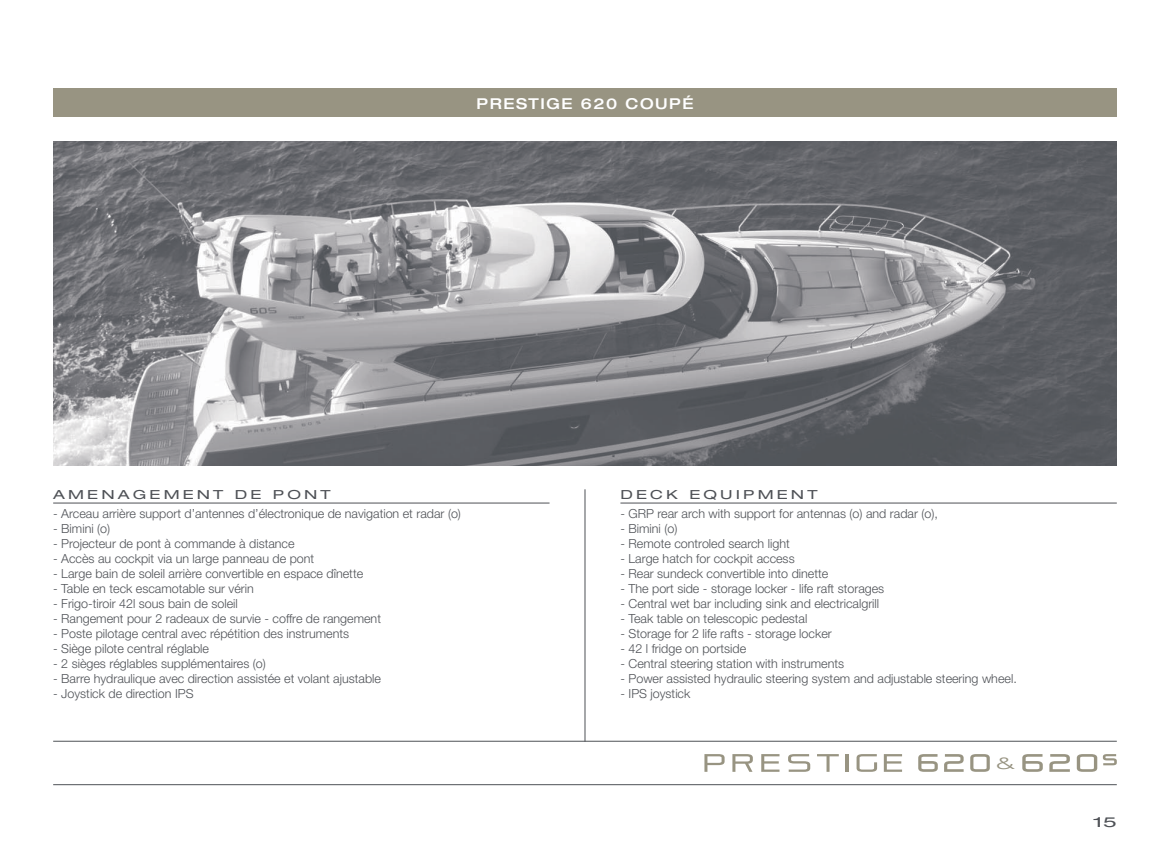
<style>
.page{position:relative;width:1170px;height:851px;background:#fff}
.page>*{position:absolute;margin:0;border:0;box-sizing:border-box;transform-origin:0 0}
.t1{font:300 expanded 16.25px "Helvetica Neue";color:#989482;scale:1.5 1}
.t2{font:500 expanded 15px "Helvetica Neue";letter-spacing:.1em;color:#fff}
.t3{font:expanded 13.75px "Helvetica Neue";color:#4e5156;scale:1.5 1}
.t4{font:300 12.5px "Helvetica Neue";color:#4e5156}
.t5{font:expanded 12.5px "Helvetica Neue";letter-spacing:.2em;color:#4e5156;scale:1.25 1}
</style>
<div class="page">
<hr style="left:584px;top:489px;width:1px;height:252px;background:#4e5156">
<hr style="left:53px;top:740px;width:1063px;height:1px;background:#4e5156">
<hr style="left:53px;top:784px;width:1063px;height:1px;background:#4e5156">
<svg style="left:970px;top:754px;width:19px;height:17px"></svg>
<svg style="left:918px;top:754px;width:19px;height:17px"></svg>
<svg style="left:944px;top:754px;width:19px;height:17px"></svg>
<svg style="left:704px;top:754px;width:20px;height:17px"></svg>
<svg style="left:732px;top:754px;width:20px;height:17px"></svg>
<svg style="left:761px;top:754px;width:18px;height:17px"></svg>
<svg style="left:788px;top:754px;width:22px;height:17px"></svg>
<svg style="left:817px;top:754px;width:21px;height:17px"></svg>
<hr style="left:845px;top:754px;width:3px;height:17px;background:#989482">
<svg style="left:856px;top:754px;width:21px;height:17px"></svg>
<svg style="left:883px;top:754px;width:19px;height:17px"></svg>
<svg style="left:1076px;top:754px;width:40px;height:17px"></svg>
<svg style="left:1022px;top:754px;width:20px;height:17px"></svg>
<svg style="left:1049px;top:754px;width:20px;height:17px"></svg>
<img style="left:53px;top:142px;width:1063px;height:323px">
<hr style="left:53px;top:502px;width:496px;height:1px;background:#4e5156">
<hr style="left:620px;top:502px;width:496px;height:1px;background:#4e5156">
<div style="left:53px;top:89px;width:1063px;height:28px;background:#989482"></div>
<p class="t2" style="left:476px;top:98px;width:218px">PRESTIGE 620 COUPÉ</p>
<p class="t5" style="left:53px;top:490px;width:223px">AMENAGEMENT DE PONT</p>
<p class="t4" style="left:53px;top:508px;width:409px">- Arceau arrière support d’antennes d’électronique de navigation et radar (o)</p>
<p class="t4" style="left:53px;top:523px;width:58px">- Bimini (o)</p>
<p class="t4" style="left:53px;top:538px;width:243px">- Projecteur de pont à commande à distance</p>
<p class="t4" style="left:53px;top:553px;width:262px">- Accès au cockpit via un large panneau de pont</p>
<p class="t4" style="left:53px;top:568px;width:311px">- Large bain de soleil arrière convertible en espace dînette</p>
<p class="t4" style="left:53px;top:583px;width:202px">- Table en teck escamotable sur vérin</p>
<p class="t4" style="left:53px;top:598px;width:186px">- Frigo-tiroir 42l sous bain de soleil</p>
<p class="t4" style="left:53px;top:613px;width:329px">- Rangement pour 2 radeaux de survie - coffre de rangement</p>
<p class="t4" style="left:53px;top:628px;width:297px">- Poste pilotage central avec répétition des instruments</p>
<p class="t4" style="left:53px;top:643px;width:157px">- Siège pilote central réglable</p>
<p class="t4" style="left:53px;top:658px;width:214px">- 2 sièges réglables supplémentaires (o)</p>
<p class="t4" style="left:53px;top:673px;width:329px">- Barre hydraulique avec direction assistée et volant ajustable</p>
<p class="t4" style="left:53px;top:688px;width:142px">- Joystick de direction IPS</p>
<p class="t5" style="left:620px;top:490px;width:159px">DECK EQUIPMENT</p>
<p class="t4" style="left:620px;top:508px;width:319px">- GRP rear arch with support for antennas (o) and radar (o),</p>
<p class="t4" style="left:620px;top:523px;width:58px">- Bimini (o)</p>
<p class="t4" style="left:620px;top:538px;width:171px">- Remote controled search light</p>
<p class="t4" style="left:620px;top:553px;width:176px">- Large hatch for cockpit access</p>
<p class="t4" style="left:620px;top:568px;width:209px">- Rear sundeck convertible into dinette</p>
<p class="t4" style="left:620px;top:583px;width:265px">- The port side - storage locker - life raft storages</p>
<p class="t4" style="left:620px;top:598px;width:260px">- Central wet bar including sink and electricalgrill</p>
<p class="t4" style="left:620px;top:613px;width:188px">- Teak table on telescopic pedestal</p>
<p class="t4" style="left:620px;top:628px;width:213px">- Storage for 2 life rafts - storage locker</p>
<p class="t4" style="left:620px;top:643px;width:127px">- 42 l fridge on portside</p>
<p class="t4" style="left:620px;top:658px;width:225px">- Central steering station with instruments</p>
<p class="t4" style="left:620px;top:673px;width:398px">- Power assisted hydraulic steering system and adjustable steering wheel.</p>
<p class="t4" style="left:620px;top:688px;width:71px">- IPS joystick</p>
<h1 class="t1" style="left:995px;top:757px;width:14px">&amp;</h1>
<p class="t3" style="left:1093px;top:817px;width:17px">15</p>
</div>
